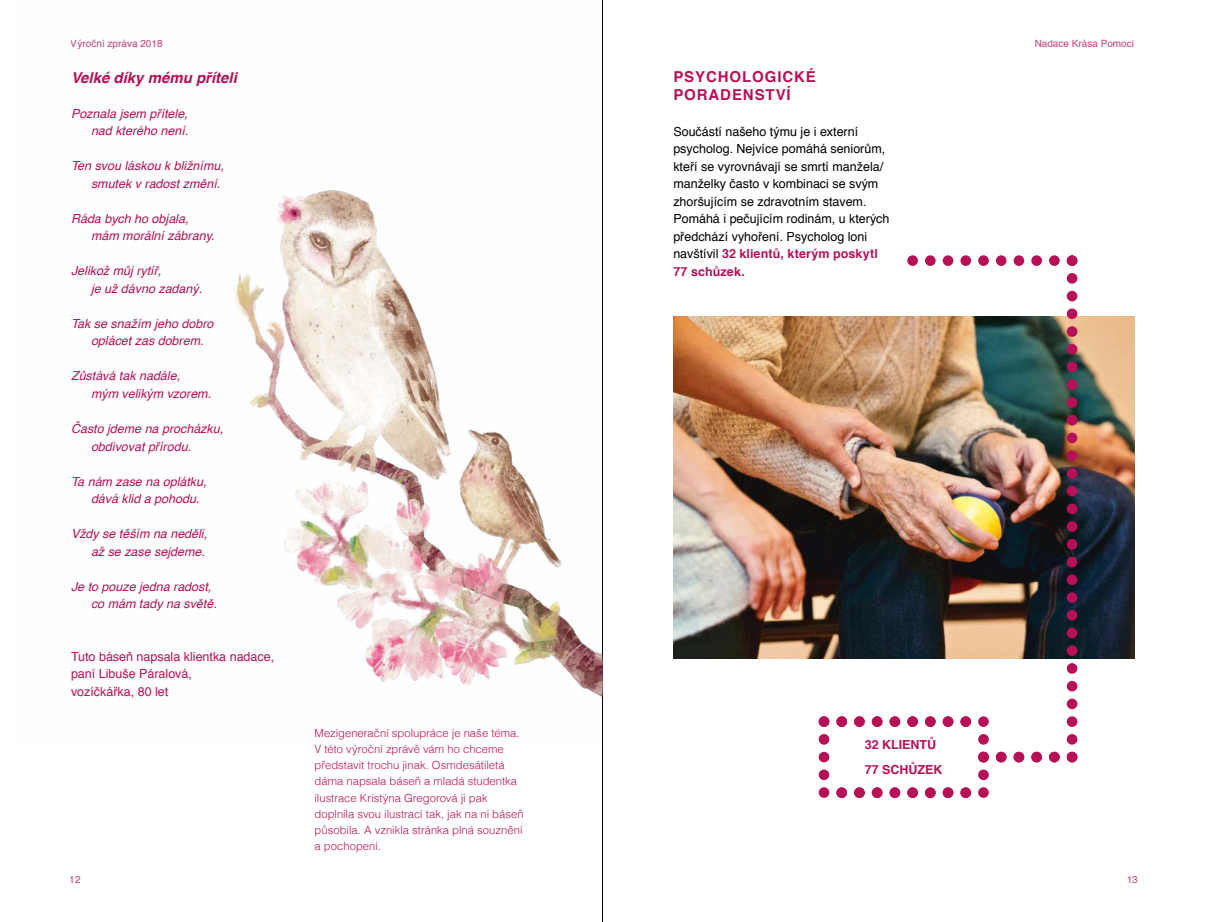
<style>
.page{position:relative;width:1205px;height:922px;background:#fff}
.page>*{position:absolute;margin:0;border:0;box-sizing:border-box;transform-origin:0 0}
.t1{font:700 15px/18px "Helvetica";letter-spacing:.06em;color:#b61157}
.t2{font:italic 700 15px "Helvetica";color:#b61157}
.t3{font:italic 12.5px/17.5px "Helvetica";color:#b61157}
.t4{font:12.5px/17.5px "Helvetica";color:#000}
.t5{font:12.5px/17.5px "Helvetica";color:#b61157}
.t6{font:700 12.5px/24.6px "Helvetica";color:#b61157}
.t7{font:300 11.25px/16.2px "Helvetica";color:#b61157}
.t8{font:10px "Helvetica";color:#b61157}
.s1{font-weight:700;color:#b61157}
</style>
<div class="page">
<hr style="left:602px;top:0;width:1px;height:921px;background:#000">
<img style="left:673px;top:316px;width:461px;height:342px">
<img style="left:233px;top:190px;width:370px;height:507px">
<div style="left:1067px;top:255px;width:10px;height:11px;background:#b61157;border-radius:50%"></div>
<div style="left:1067px;top:273px;width:10px;height:10px;background:#b61157;border-radius:50%"></div>
<div style="left:1067px;top:291px;width:10px;height:10px;background:#b61157;border-radius:50%"></div>
<div style="left:1067px;top:308px;width:10px;height:11px;background:#b61157;border-radius:50%"></div>
<div style="left:1067px;top:326px;width:10px;height:11px;background:#b61157;border-radius:50%"></div>
<div style="left:1067px;top:344px;width:10px;height:10px;background:#b61157;border-radius:50%"></div>
<div style="left:1067px;top:361px;width:10px;height:11px;background:#b61157;border-radius:50%"></div>
<div style="left:1067px;top:379px;width:10px;height:11px;background:#b61157;border-radius:50%"></div>
<div style="left:1067px;top:397px;width:10px;height:10px;background:#b61157;border-radius:50%"></div>
<div style="left:1067px;top:415px;width:10px;height:10px;background:#b61157;border-radius:50%"></div>
<div style="left:1067px;top:432px;width:10px;height:11px;background:#b61157;border-radius:50%"></div>
<div style="left:1067px;top:450px;width:10px;height:11px;background:#b61157;border-radius:50%"></div>
<div style="left:1067px;top:468px;width:10px;height:10px;background:#b61157;border-radius:50%"></div>
<div style="left:1067px;top:485px;width:10px;height:11px;background:#b61157;border-radius:50%"></div>
<div style="left:1067px;top:503px;width:10px;height:11px;background:#b61157;border-radius:50%"></div>
<div style="left:1067px;top:521px;width:10px;height:10px;background:#b61157;border-radius:50%"></div>
<div style="left:1067px;top:539px;width:10px;height:10px;background:#b61157;border-radius:50%"></div>
<div style="left:1067px;top:556px;width:10px;height:11px;background:#b61157;border-radius:50%"></div>
<div style="left:1067px;top:574px;width:10px;height:11px;background:#b61157;border-radius:50%"></div>
<div style="left:1067px;top:592px;width:10px;height:10px;background:#b61157;border-radius:50%"></div>
<div style="left:1067px;top:609px;width:10px;height:11px;background:#b61157;border-radius:50%"></div>
<div style="left:1067px;top:627px;width:10px;height:11px;background:#b61157;border-radius:50%"></div>
<div style="left:1067px;top:645px;width:10px;height:11px;background:#b61157;border-radius:50%"></div>
<div style="left:1067px;top:663px;width:10px;height:10px;background:#b61157;border-radius:50%"></div>
<div style="left:1067px;top:680px;width:10px;height:11px;background:#b61157;border-radius:50%"></div>
<div style="left:1067px;top:698px;width:10px;height:11px;background:#b61157;border-radius:50%"></div>
<div style="left:1067px;top:716px;width:10px;height:10px;background:#b61157;border-radius:50%"></div>
<div style="left:1067px;top:733px;width:10px;height:11px;background:#b61157;border-radius:50%"></div>
<div style="left:1049px;top:255px;width:10px;height:11px;background:#b61157;border-radius:50%"></div>
<div style="left:1031px;top:255px;width:11px;height:11px;background:#b61157;border-radius:50%"></div>
<div style="left:1013px;top:255px;width:11px;height:11px;background:#b61157;border-radius:50%"></div>
<div style="left:996px;top:255px;width:10px;height:11px;background:#b61157;border-radius:50%"></div>
<div style="left:978px;top:255px;width:11px;height:11px;background:#b61157;border-radius:50%"></div>
<div style="left:960px;top:255px;width:11px;height:11px;background:#b61157;border-radius:50%"></div>
<div style="left:943px;top:255px;width:10px;height:11px;background:#b61157;border-radius:50%"></div>
<div style="left:925px;top:255px;width:10px;height:11px;background:#b61157;border-radius:50%"></div>
<div style="left:907px;top:255px;width:11px;height:11px;background:#b61157;border-radius:50%"></div>
<div style="left:960px;top:716px;width:11px;height:10px;background:#b61157;border-radius:50%"></div>
<div style="left:943px;top:716px;width:10px;height:10px;background:#b61157;border-radius:50%"></div>
<div style="left:925px;top:716px;width:10px;height:10px;background:#b61157;border-radius:50%"></div>
<div style="left:907px;top:716px;width:11px;height:10px;background:#b61157;border-radius:50%"></div>
<div style="left:889px;top:716px;width:11px;height:10px;background:#b61157;border-radius:50%"></div>
<div style="left:872px;top:716px;width:10px;height:10px;background:#b61157;border-radius:50%"></div>
<div style="left:854px;top:716px;width:11px;height:10px;background:#b61157;border-radius:50%"></div>
<div style="left:836px;top:716px;width:11px;height:10px;background:#b61157;border-radius:50%"></div>
<div style="left:819px;top:716px;width:10px;height:10px;background:#b61157;border-radius:50%"></div>
<div style="left:978px;top:787px;width:11px;height:10px;background:#b61157;border-radius:50%"></div>
<div style="left:819px;top:787px;width:10px;height:10px;background:#b61157;border-radius:50%"></div>
<div style="left:978px;top:769px;width:11px;height:11px;background:#b61157;border-radius:50%"></div>
<div style="left:819px;top:769px;width:10px;height:11px;background:#b61157;border-radius:50%"></div>
<div style="left:819px;top:751px;width:10px;height:11px;background:#b61157;border-radius:50%"></div>
<svg style="left:978px;top:733px;width:11px;height:11px"></svg>
<div style="left:819px;top:733px;width:10px;height:11px;background:#b61157;border-radius:50%"></div>
<div style="left:978px;top:716px;width:11px;height:10px;background:#b61157;border-radius:50%"></div>
<div style="left:925px;top:787px;width:10px;height:11px;background:#b61157;border-radius:50%"></div>
<div style="left:960px;top:787px;width:11px;height:10px;background:#b61157;border-radius:50%"></div>
<div style="left:943px;top:787px;width:10px;height:10px;background:#b61157;border-radius:50%"></div>
<div style="left:925px;top:787px;width:10px;height:10px;background:#b61157;border-radius:50%"></div>
<div style="left:907px;top:787px;width:11px;height:10px;background:#b61157;border-radius:50%"></div>
<div style="left:889px;top:787px;width:11px;height:10px;background:#b61157;border-radius:50%"></div>
<div style="left:872px;top:787px;width:10px;height:10px;background:#b61157;border-radius:50%"></div>
<div style="left:854px;top:787px;width:11px;height:10px;background:#b61157;border-radius:50%"></div>
<div style="left:836px;top:787px;width:11px;height:10px;background:#b61157;border-radius:50%"></div>
<div style="left:1067px;top:751px;width:10px;height:11px;background:#b61157;border-radius:50%"></div>
<div style="left:1049px;top:751px;width:10px;height:11px;background:#b61157;border-radius:50%"></div>
<div style="left:1031px;top:751px;width:11px;height:11px;background:#b61157;border-radius:50%"></div>
<div style="left:1013px;top:751px;width:11px;height:11px;background:#b61157;border-radius:50%"></div>
<div style="left:996px;top:751px;width:10px;height:11px;background:#b61157;border-radius:50%"></div>
<div style="left:978px;top:751px;width:11px;height:11px;background:#b61157;border-radius:50%"></div>
<p class="t8" style="left:71px;top:35px;width:93px">Výroční zpráva 2018</p>
<p class="t8" style="left:1034px;top:37px;width:101px">Nadace Krása Pomoci</p>
<p class="t2" style="left:71px;top:65px;width:167px">Velké díky mému příteli</p>
<p class="t3" style="left:71px;top:105px;width:119px;text-align:right">Poznala jsem přítele, nad kterého není.</p>
<p class="t3" style="left:71px;top:157px;width:154px;text-align:right">Ten svou láskou k bližnímu, smutek v radost změní.</p>
<p class="t3" style="left:91px;top:210px;width:125px;text-indent:-20px">Ráda bych ho objala, mám morální zábrany.</p>
<p class="t3" style="left:91px;top:262px;width:113px;text-indent:-20px">Jelikož můj rytíř,<br>je už dávno zadaný.</p>
<p class="t3" style="left:91px;top:315px;width:124px;text-indent:-20px">Tak se snažím jeho dobro oplácet zas dobrem.</p>
<p class="t3" style="left:91px;top:367px;width:122px;text-indent:-20px">Zůstává tak nadále,<br>mým velikým vzorem.</p>
<p class="t3" style="left:91px;top:420px;width:134px;text-indent:-20px">Často jdeme na procházku, obdivovat přírodu.</p>
<p class="t3" style="left:91px;top:472px;width:117px;text-indent:-20px">Ta nám zase na oplátku, dává klid a pohodu.</p>
<p class="t3" style="left:71px;top:525px;width:138px;text-align:right">Vždy se těším na neděli, až se zase sejdeme.</p>
<p class="t3" style="left:91px;top:577px;width:127px;text-indent:-20px">Je to pouze jedna radost, co mám tady na světě.</p>
<p class="t5" style="left:71px;top:647px;width:205px">Tuto báseň napsala klientka nadace, paní Libuše Páralová,<br>vozíčkářka, 80 let</p>
<p class="t7" style="left:314px;top:723px;width:211px">Mezigenerační spolupráce je naše téma.<br>V této výroční zprávě vám ho chceme představit trochu jinak. Osmdesátiletá dáma napsala báseň a mladá studentka ilustrace Kristýna Gregorová ji pak doplnila svou ilustrací tak, jak na ni báseň působila. A vznikla stránka plná souznění a pochopení.</p>
<p class="t1" style="left:673px;top:68px;width:144px">PSYCHOLOGICKÉ<br>PORADENSTVÍ</p>
<p class="t4" style="left:673px;top:123px;width:218px">Součástí našeho týmu je i externí psycholog. Nejvíce pomáhá seniorům, kteří se vyrovnávají se smrtí manžela/ manželky často v kombinaci se svým zhoršujícím se zdravotním stavem.<br>Pomáhá i pečujícím rodinám, u kterých předchází vyhoření. Psycholog loni navštívil <span class="s1">32 klientů, kterým poskytl 77 schůzek.</span></p>
<p class="t6" style="left:865px;top:732px;width:79px">32 KLIENTŮ<br>77 SCHŮZEK</p>
<p class="t8" style="left:70px;top:873px;width:13px">12</p>
<p class="t8" style="left:1126px;top:873px;width:13px">13</p>
</div>
